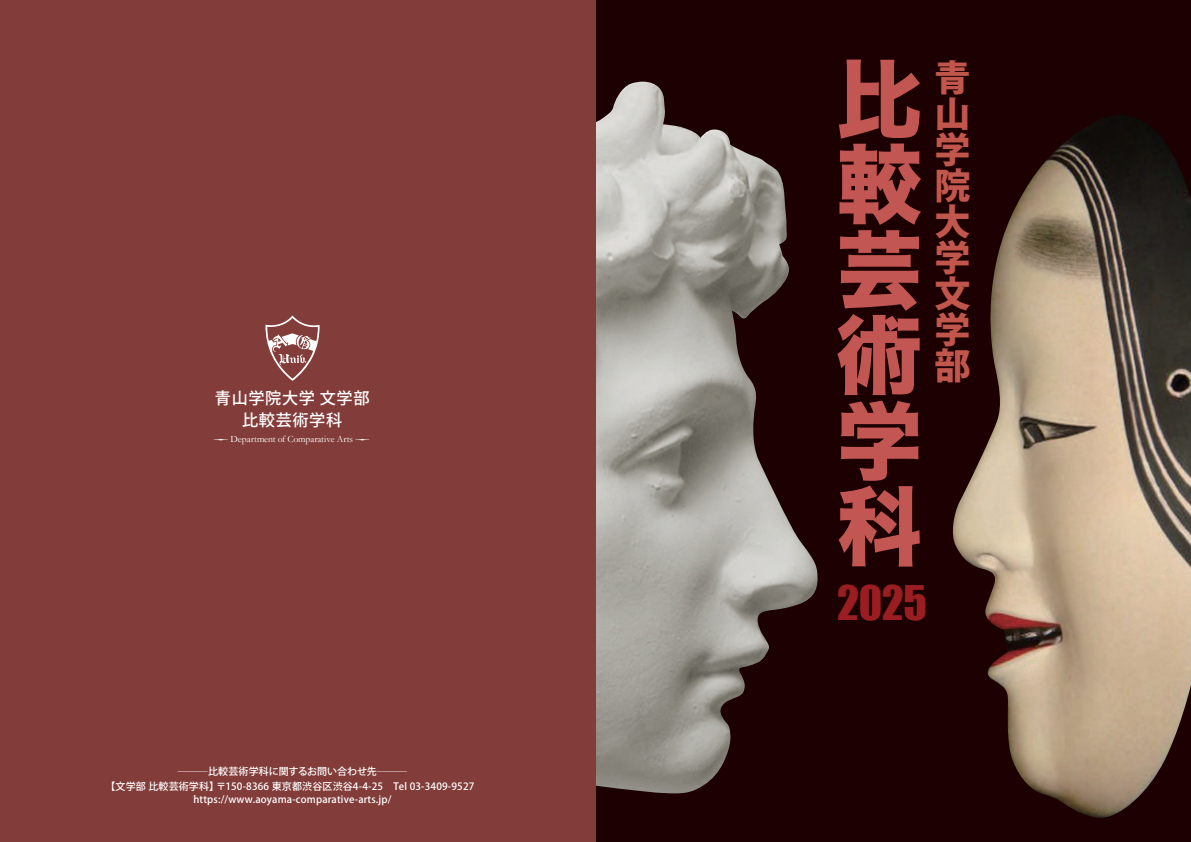
<style>
.page{position:relative;width:1191px;height:842px;background:#fff}
.page>*{position:absolute;margin:0;border:0;box-sizing:border-box;transform-origin:0 0}
.t1{font:85.5px/85.5px "Hira Kaku Std W8 90 pv RKSJ V";color:#c15652;text-align:justify}
.t2{font:43.8px "Impact";color:#9a1e21}
.t3{font:36px/36px "Koz Go Pr 6 N Heavy 90 pv RKSJ V";color:#c1564c;text-align:justify}
.t4{font:16.1px/21.9px "Koz Go Pr 6 N Medium 90 pv RKSJ H";letter-spacing:.04em;color:#fff;text-align:center}
.t5{font:10px/15px "Koz Go Pr 6 N Medium 90 pv RKSJ H";letter-spacing:.015em;color:#fff;text-align:center;scale:3 1}
.t6{font:10px "Koz Go Pr 6 N Medium 90 pv RKSJ H";letter-spacing:.015em;color:#fff}
.t7{font:9.7px "Garamond";letter-spacing:-.01em;color:#fff}
</style>
<div class="page">
<div style="left:595px;top:0;width:596px;height:842px;background:#1d0001"></div>
<img style="left:595px;top:82px;width:223px;height:713px">
<img style="left:952px;top:115px;width:239px;height:703px">
<div style="left:0;top:0;width:595px;height:842px;background:#823d3a"></div>
<svg style="left:265px;top:315px;width:55px;height:66px"></svg>
<svg style="left:355px;top:439px;width:14px;height:1px"></svg>
<svg style="left:214px;top:439px;width:14px;height:1px"></svg>
<h3 class="t4" style="left:215px;top:390px;width:156px">青山学院大学 文学部比較芸術学科</h3>
<p class="t7" style="left:231px;top:434px;width:124px">Department of Comparative Arts</p>
<p class="t5" style="left:106px;top:765px;width:124px">─比較芸術学科に関するお問い合わせ先─<br>【文学部 比較芸術学科】〒150-8366 東京都渋谷区渋谷4-4-25　Tel 03-3409-9527</p>
<p class="t6" style="left:193px;top:796px;width:199px">https://www.aoyama-comparative-arts.jp/</p>
<h1 class="t1" style="left:836px;top:68px;width:86px">比較芸術学科</h1>
<h2 class="t2" style="left:837px;top:576px;width:91px">2025</h2>
<h3 class="t3" style="left:934px;top:64px;width:37px">青山学院大学文学部</h3>
</div>
